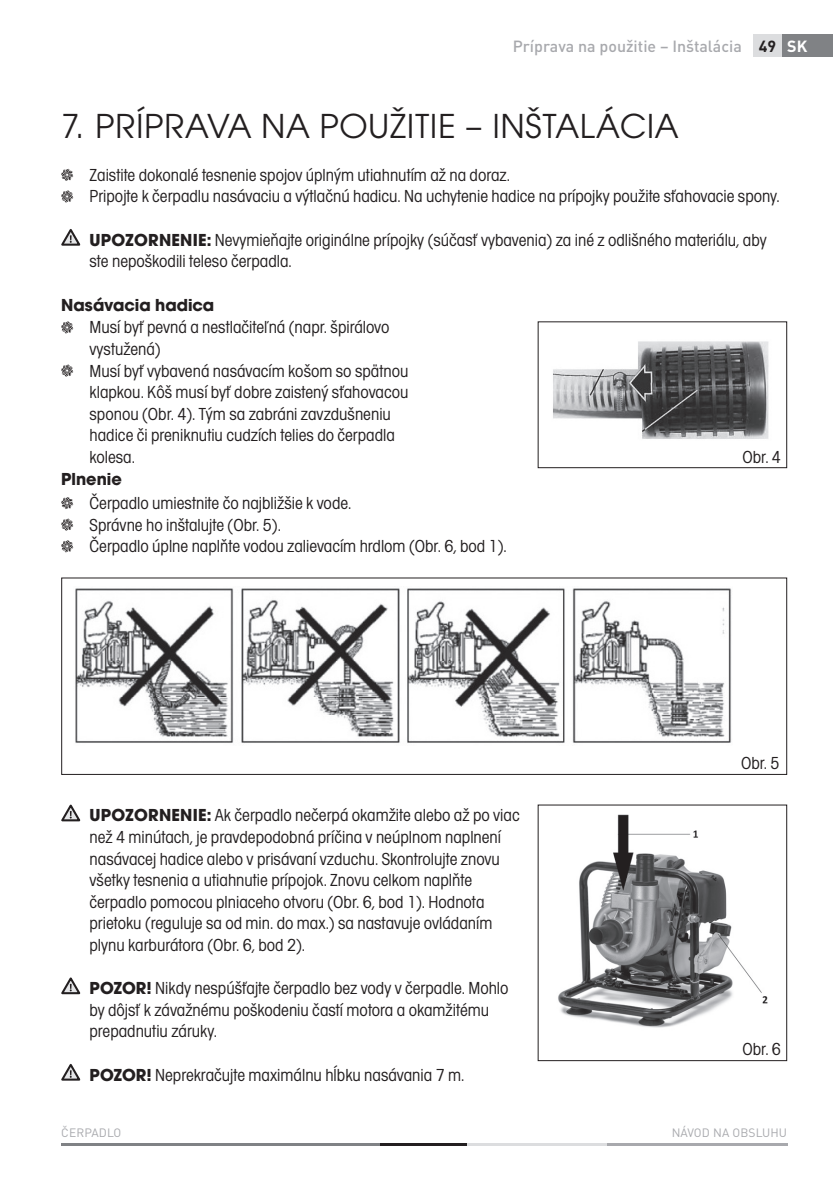
<style>
.page{position:relative;width:833px;height:1189px;background:#fff}
.page>*{position:absolute;margin:0;border:0;box-sizing:border-box;transform-origin:0 0}
.t1{font:36px "Avant Gar Got Itc TOT Boo";letter-spacing:.015em;color:#231f20}
.t2{font:18px/21.6px "Avant Gar Got Itc TOT Boo Con";color:#231f20}
.t3{font:700 18px "Avant Gar Got Itc TOT";color:#231f20}
.t4{font:500 16px "DIN Pro";color:#a8a9ad}
.t5{font:700 16px "DIN Pro";color:#fff}
.t6{font:12px "DIN Pro";letter-spacing:.01em;color:#a8a9ad}
.s1{font-weight:700;color:#231f20}
.s2{font-family:"Avant Gar Got Itc TOT";font-weight:700}
</style>
<div class="page">
<hr style="left:606px;top:1142px;width:181px;height:3px;background:#a8a9ad">
<hr style="left:467px;top:1142px;width:139px;height:3px;background:#dcdddf">
<hr style="left:61px;top:1142px;width:319px;height:3px;background:#808285">
<hr style="left:380px;top:1142px;width:87px;height:3px;background:#231f20">
<div style="left:781px;top:34px;width:52px;height:23px;background:#808285"></div>
<div style="left:753px;top:34px;width:28px;height:23px;background:#dcdddf"></div>
<svg style="left:61px;top:169px;width:12px;height:12px"></svg>
<svg style="left:61px;top:190px;width:12px;height:12px"></svg>
<svg style="left:61px;top:229px;width:19px;height:17px"></svg>
<svg style="left:61px;top:321px;width:12px;height:12px"></svg>
<svg style="left:61px;top:365px;width:12px;height:12px"></svg>
<img style="left:553px;top:341px;width:216px;height:98px">
<div style="left:537px;top:321px;width:250px;height:147px;border:1px solid #231f20"></div>
<svg style="left:61px;top:497px;width:12px;height:12px"></svg>
<svg style="left:61px;top:519px;width:12px;height:12px"></svg>
<svg style="left:61px;top:540px;width:12px;height:12px"></svg>
<img style="left:75px;top:588px;width:657px;height:155px">
<div style="left:61px;top:577px;width:726px;height:198px;border:1px solid #231f20"></div>
<svg style="left:61px;top:804px;width:19px;height:17px"></svg>
<svg style="left:61px;top:977px;width:19px;height:17px"></svg>
<svg style="left:61px;top:1064px;width:19px;height:16px"></svg>
<img style="left:558px;top:814px;width:210px;height:214px">
<div style="left:537px;top:804px;width:250px;height:257px;border:1px solid #231f20"></div>
<p class="t4" style="left:513px;top:41px;width:265px">Príprava na použitie – Inštalácia <span class="s1">49</span></p>
<p class="t5" style="left:787px;top:40px;width:22px">SK</p>
<h1 class="t1" style="left:61px;top:113px;width:619px">7. PRÍPRAVA NA POUŽITIE – INŠTALÁCIA</h1>
<p class="t2" style="left:90px;top:166px;width:691px">Zaistite dokonalé tesnenie spojov úplným utiahnutím až na doraz.<br>Pripojte k čerpadlu nasávaciu a výtlačnú hadicu. Na uchytenie hadice na prípojky použite sťahovacie spony.</p>
<p class="t2" style="left:90px;top:230px;width:678px"><span class="s2">UPOZORNENIE:</span> Nevymieňajte originálne prípojky (súčasť vybavenia) za iné z odlišného materiálu, aby ste nepoškodili teleso čerpadla.</p>
<p class="t3" style="left:61px;top:298px;width:155px">Nasávacia hadica</p>
<p class="t2" style="left:90px;top:318px;width:320px">Musí byť pevná a nestlačiteľná (napr. špirálovo vystužená)<br>Musí byť vybavená nasávacím košom so spätnou klapkou. Kôš musí byť dobre zaistený sťahovacou sponou (Obr. 4). Tým sa zabráni zavzdušneniu hadice či preniknutiu cudzích telies do čerpadla kolesa.</p>
<p class="t2" style="left:742px;top:447px;width:40px">Obr. 4</p>
<p class="t3" style="left:61px;top:472px;width:62px">Plnenie</p>
<p class="t2" style="left:90px;top:494px;width:418px">Čerpadlo umiestnite čo najbližšie k vode.<br>Správne ho inštalujte (Obr. 5).<br>Čerpadlo úplne naplňte vodou zalievacím hrdlom (Obr. 6, bod 1).</p>
<p class="t2" style="left:90px;top:806px;width:431px"><span class="s2">UPOZORNENIE:</span> Ak čerpadlo nečerpá okamžite alebo až po viac než 4 minútach, je pravdepodobná príčina v neúplnom naplnení nasávacej hadice alebo v prisávaní vzduchu. Skontrolujte znovu všetky tesnenia a utiahnutie prípojok. Znovu celkom naplňte čerpadlo pomocou plniaceho otvoru (Obr. 6, bod 1). Hodnota prietoku (reguluje sa od min. do max.) sa nastavuje ovládaním plynu karburátora (Obr. 6, bod 2).</p>
<p class="t2" style="left:90px;top:979px;width:420px"><span class="s2">POZOR!</span> Nikdy nespúšťajte čerpadlo bez vody v čerpadle. Mohlo by dôjsť k závažnému poškodeniu častí motora a okamžitému prepadnutiu záruky.</p>
<p class="t2" style="left:90px;top:1065px;width:376px"><span class="s2">POZOR!</span> Neprekračujte maximálnu hĺbku nasávania 7 m.</p>
<p class="t2" style="left:741px;top:754px;width:40px">Obr. 5</p>
<p class="t2" style="left:742px;top:1040px;width:40px">Obr. 6</p>
<p class="t6" style="left:61px;top:1128px;width:62px">ČERPADLO</p>
<p class="t6" style="left:671px;top:1128px;width:117px">NÁVOD NA OBSLUHU</p>
</div>
